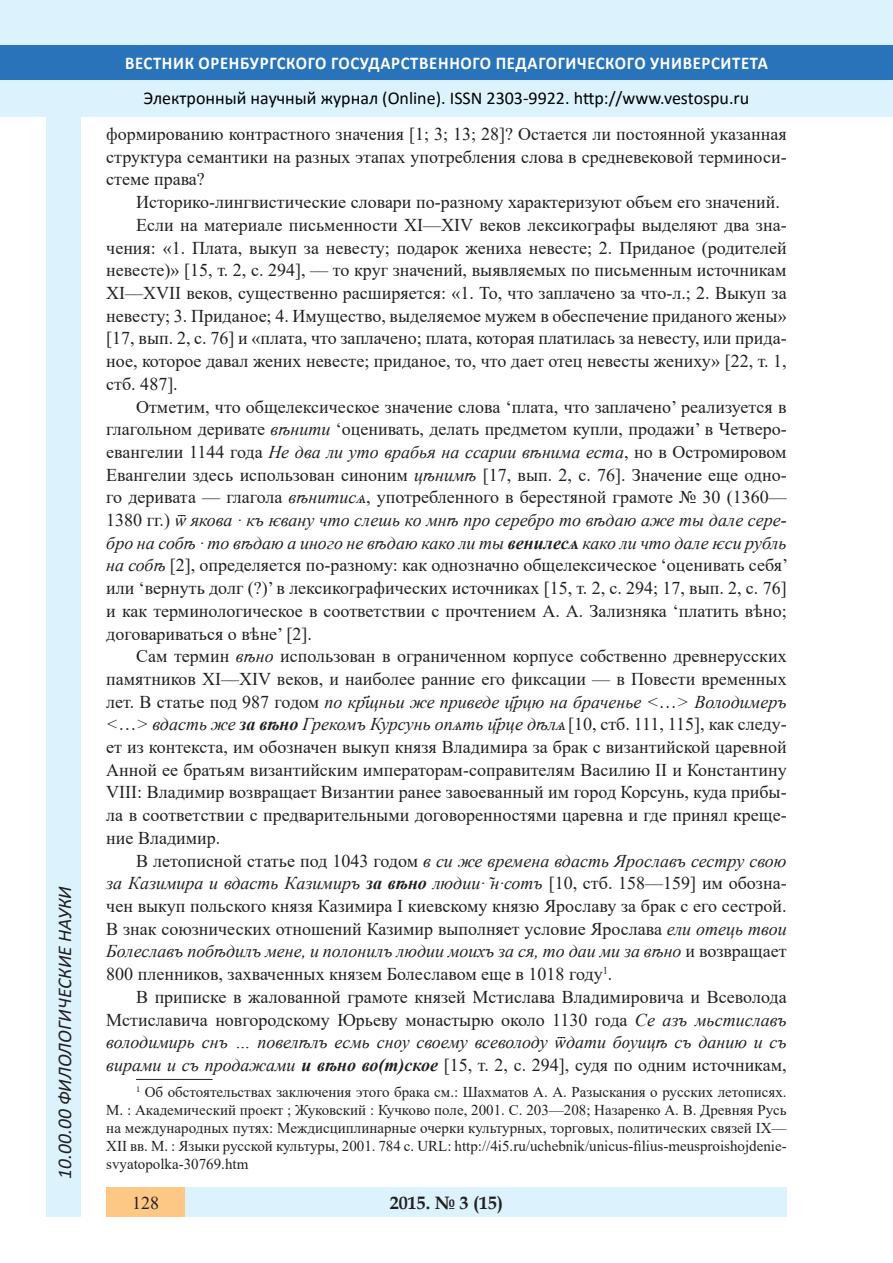
<style>
.page{position:relative;width:893px;height:1263px;background:#fff}
.page>*{position:absolute;margin:0;border:0;box-sizing:border-box;transform-origin:0 0}
.t1{font:italic 19.5px "Calibri";color:#231f20}
.Стиль2{font:18px/22.6px "Times New Roman";color:#231f20;text-align:justify}
.t2{font:18px "Calibri";color:#000}
.t3{font:700 18px "Calibri";letter-spacing:.04em;color:#fff;scale:.93 1}
.t4{font:700 18px "Book Antiqua";color:#231f20}
.литература{font:15px/18px "Times New Roman";color:#231f20;text-align:justify}
.s1{font-style:italic}
.s2{font-weight:700;font-style:italic}
</style>
<div class="page">
<div style="left:0;top:0;width:893px;height:116px;background:#dcf2fc"></div>
<div style="left:0;top:45px;width:893px;height:34px;background:#2873ba"></div>
<div style="left:106px;top:1188px;width:681px;height:29px;background:#dcf2fc"></div>
<div style="left:106px;top:1188px;width:79px;height:29px;background:#fdc784"></div>
<div style="left:47px;top:116px;width:34px;height:1101px;background:#dcf2fc"></div>
<hr style="left:136px;top:1079px;width:77px;height:1px;background:#231f20">
<p class="t1" style="left:51px;top:1179px;width:294px;rotate:-90deg">10.00.00 ФИЛОЛОГИЧЕСКИЕ НАУКИ</p>
<p class="t1" style="left:51px;top:1105px;width:206px;rotate:-90deg">БИОЛОГИЧЕСКИЕ НАУКИ</p>
<p class="t1" style="left:51px;top:1179px;width:21px;rotate:-90deg">03</p>
<p class="t3" style="left:125px;top:50px;width:693px">ВЕСТНИК ОРЕНБУРГСКОГО ГОСУДАРСТВЕННОГО ПЕДАГОГИЧЕСКОГО УНИВЕРСИТЕТА</p>
<p class="t2" style="left:144px;top:85px;width:607px">Электронный научный журнал (Online). ISSN 2303-9922. http://www.vestospu.ru</p>
<p class="t2" style="left:583px;top:85px;width:13px">t</p>
<p class="Стиль2" style="left:106px;top:122px;width:682px">формированию контрастного значения [1; 3; 13; 28]? Остается ли постоянной указанная структура семантики на разных этапах употребления слова в средневековой терминоси&shy;стеме права?</p>
<p class="Стиль2" style="left:136px;top:190px;width:645px">Историко-лингвистические словари по-разному характеризуют объем его значений.</p>
<p class="Стиль2" style="left:106px;top:213px;width:682px;text-indent:30px">Если на материале письменности XI––XIV веков лексикографы выделяют два зна&shy;чения: «1. Плата, выкуп за невесту; подарок жениха невесте; 2. Приданое (родителей невесте)» [15, т. 2, c. 294], –– то круг значений, выявляемых по письменным источникам XI––XVII веков, существенно расширяется: «1. То, что заплачено за что-л.; 2. Выкуп за невесту; 3. Приданое; 4. Имущество, выделяемое мужем в обеспечение приданого жены» [17, вып. 2, c. 76] и «плата, что заплачено; плата, которая платилась за невесту, или прида&shy;ное, которое давал жених невесте; приданое, то, что дает отец невесты жениху» [22, т. 1, стб. 487].</p>
<p class="Стиль2" style="left:106px;top:395px;width:683px;text-indent:30px">Отметим, что общелексическое значение слова ‘плата, что заплачено’ реализуется в глагольном деривате <span class="s1">вѣнити</span> ‘оценивать, делать предметом купли, продажи’ в Четверо&shy;евангелии 1144 года <span class="s1">Не два ли уто врабья на ссарии вѣнима еста</span>, но в Остромировом Евангелии здесь использован синоним <span class="s1">цѣнимѣ</span> [17, вып. 2, c. 76]. Значение еще одно&shy;го деривата –– глагола <span class="s1">вѣнитисѧ</span>, употребленного в берестяной грамоте № 30 (1360— 1380 гг.) <span class="s1">ѿ якова ∙ къ ѥвану что слешь ко мнѣ про серебро то вѣдаю аже ты дале сере&shy;бро на собѣ ∙ то вѣдаю а иного не вѣдаю како ли ты</span> <span class="s2">венилесѧ</span> <span class="s1">како ли что дале ѥси рубль на собѣ</span> [2], определяется по-разному: как однозначно общелексическое ‘оценивать себя’ или ‘вернуть долг (?)’ в лексикографических источниках [15, т. 2, c. 294; 17, вып. 2, c. 76] и как терминологическое в соответствии с прочтением А. А. Зализняка ‘платить вѣно; договариваться о вѣне’ [2].</p>
<p class="Стиль2" style="left:106px;top:644px;width:682px;text-indent:30px">Сам термин <span class="s1">вѣно</span> использован в ограниченном корпусе собственно древнерусских памятников XI––XIV веков, и наиболее ранние его фиксации — в Повести временных лет. В статье под 987 годом <span class="s1">по кр҃щньи же приведе ц҃рцю на браченье &lt;</span>…<span class="s1">&gt; Володимеръ &lt;</span>…<span class="s1">&gt; вдасть же</span> <span class="s2">за вѣно</span> <span class="s1">Грекомъ Курсунь опѧть ц҃рце дѣлѧ</span>[10, стб. 111, 115], как следу&shy;ет из контекста, им обозначен выкуп князя Владимира за брак с византийской царевной Анной ее братьям византийским императорам-соправителям Василию II и Константину VIII: Владимир возвращает Византии ранее завоеванный им город Корсунь, куда прибы&shy;ла в соответствии с предварительными договоренностями царевна и где принял креще&shy;ние Владимир.</p>
<p class="Стиль2" style="left:106px;top:849px;width:682px;text-indent:30px">В летописной статье под 1043 годом <span class="s1">в си же времена вдасть Ярославъ сестру свою за Казимира и вдасть Казимиръ</span> <span class="s2">за вѣно</span> <span class="s1">людии∙ ͂н∙сотъ</span> [10, стб. 158––159] им обозна&shy;чен выкуп польского князя Казимира I киевскому князю Ярославу за брак с его сестрой.<br>В знак союзнических отношений Казимир выполняет условие Ярослава <span class="s1">ели отець твои Болеславъ побѣдилъ мене, и полонилъ людии моихъ за ся, то даи ми за вѣно</span> и возвращает 800 пленников, захваченных князем Болеславом еще в 1018 году<sup>1</sup>.</p>
<p class="Стиль2" style="left:106px;top:985px;width:682px;text-indent:30px">В приписке в жалованной грамоте князей Мстислава Владимировича и Всеволода Мстиславича новгородскому Юрьеву монастырю около 1130 года <span class="s1">Се азъ мьстиславъ володимирь снъ … повелѣлъ есмь снѹ своему всеволоду ѿдати бѹицѣ съ данию и съ вирами и съ продажами</span> <span class="s2">и вѣно во(т)ское</span> [15, т. 2, с. 294], судя по одним источникам,</p>
<p class="литература" style="left:106px;top:1083px;width:682px;text-indent:30px"><sup>1</sup> Об обстоятельствах заключения этого брака см.: Шахматов А. А. Разыскания о русских летописях.<br>М. : Академический проект ; Жуковский : Кучково поле, 2001. С. 203––208; Назаренко А. В. Древняя Русь на международных путях: Междисциплинарные очерки культурных, торговых, политических связей IX–– XII вв. М. : Языки русской культуры, 2001. 784 с. URL: http://4i5.ru/uchebnik/unicus-filius-meusproishojdenie&shy;svyatopolka-30769.htm</p>
<p class="Стиль2" style="left:132px;top:1191px;width:28px">128</p>
<p class="t4" style="left:390px;top:1190px;width:115px">2015. № 3 (15)</p>
</div>
